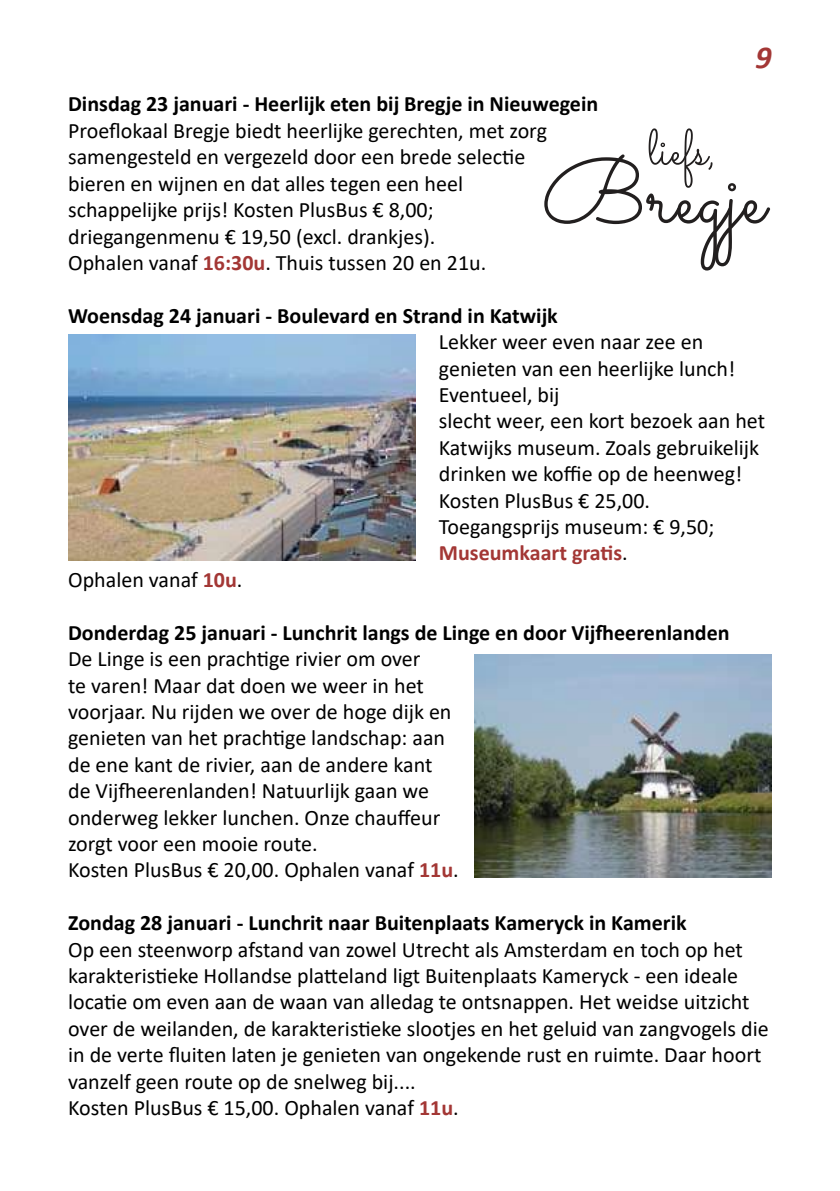
<style>
.page{position:relative;width:840px;height:1191px;background:#fff}
.page>*{position:absolute;margin:0;border:0;box-sizing:border-box;transform-origin:0 0}
.t1{font:italic 700 32px "Calibri";color:#a33735}
.t2{font:22px/26.4px "Calibri";color:#000}
.t3{font:700 22px "Calibri";color:#000}
.s1{font-weight:700;color:#a33735}
</style>
<div class="page">
<svg style="left:544px;top:128px;width:225px;height:143px"></svg>
<img style="left:68px;top:334px;width:347px;height:226px">
<img style="left:474px;top:654px;width:297px;height:223px">
<h1 class="t1" style="left:755px;top:35px;width:18px">9</h1>
<p class="t3" style="left:68px;top:89px;width:531px">Dinsdag 23 januari - Heerlijk eten bij Bregje in Nieuwegein</p>
<p class="t2" style="left:68px;top:117px;width:480px">Proeflokaal Bregje biedt heerlijke gerechten, met zorg samengesteld en vergezeld door een brede selectie bieren en wijnen en dat alles tegen een heel schappelijke prijs! Kosten PlusBus € 8,00; driegangenmenu € 19,50 (excl. drankjes).<br>Ophalen vanaf <span class="s1">16:30u</span>. Thuis tussen 20 en 21u.</p>
<p class="t3" style="left:68px;top:300px;width:491px">Woensdag 24 januari - Boulevard en Strand in Katwijk</p>
<p class="t2" style="left:438px;top:328px;width:327px">Lekker weer even naar zee en genieten van een heerlijke lunch!<br>Eventueel, bij<br>slecht weer, een kort bezoek aan het<br>Katwijks museum. Zoals gebruikelijk drinken we koffie op de heenweg!<br>Kosten PlusBus € 25,00.<br>Toegangsprijs museum: € 9,50;<br><span class="s1">Museumkaart gratis</span>.</p>
<p class="t2" style="left:68px;top:566px;width:176px">Ophalen vanaf <span class="s1">10u</span>.</p>
<p class="t3" style="left:68px;top:617px;width:662px">Donderdag 25 januari - Lunchrit langs de Linge en door Vijfheerenlanden</p>
<p class="t2" style="left:68px;top:645px;width:392px">De Linge is een prachtige rivier om over<br>te varen! Maar dat doen we weer in het voorjaar. Nu rijden we over de hoge dijk en genieten van het prachtige landschap: aan de ene kant de rivier, aan de andere kant de Vijfheerenlanden! Natuurlijk gaan we onderweg lekker lunchen. Onze chauffeur zorgt voor een mooie route.<br>Kosten PlusBus € 20,00. Ophalen vanaf <span class="s1">11u</span>.</p>
<p class="t3" style="left:68px;top:907px;width:619px">Zondag 28 januari - Lunchrit naar Buitenplaats Kameryck in Kamerik</p>
<p class="t2" style="left:68px;top:935px;width:701px">Op een steenworp afstand van zowel Utrecht als Amsterdam en toch op het karakteristieke Hollandse platteland ligt Buitenplaats Kameryck - een ideale locatie om even aan de waan van alledag te ontsnappen. Het weidse uitzicht over de weilanden, de karakteristieke slootjes en het geluid van zangvogels die in de verte fluiten laten je genieten van ongekende rust en ruimte. Daar hoort vanzelf geen route op de snelweg bij....<br>Kosten PlusBus € 15,00. Ophalen vanaf <span class="s1">11u</span>.</p>
</div>
